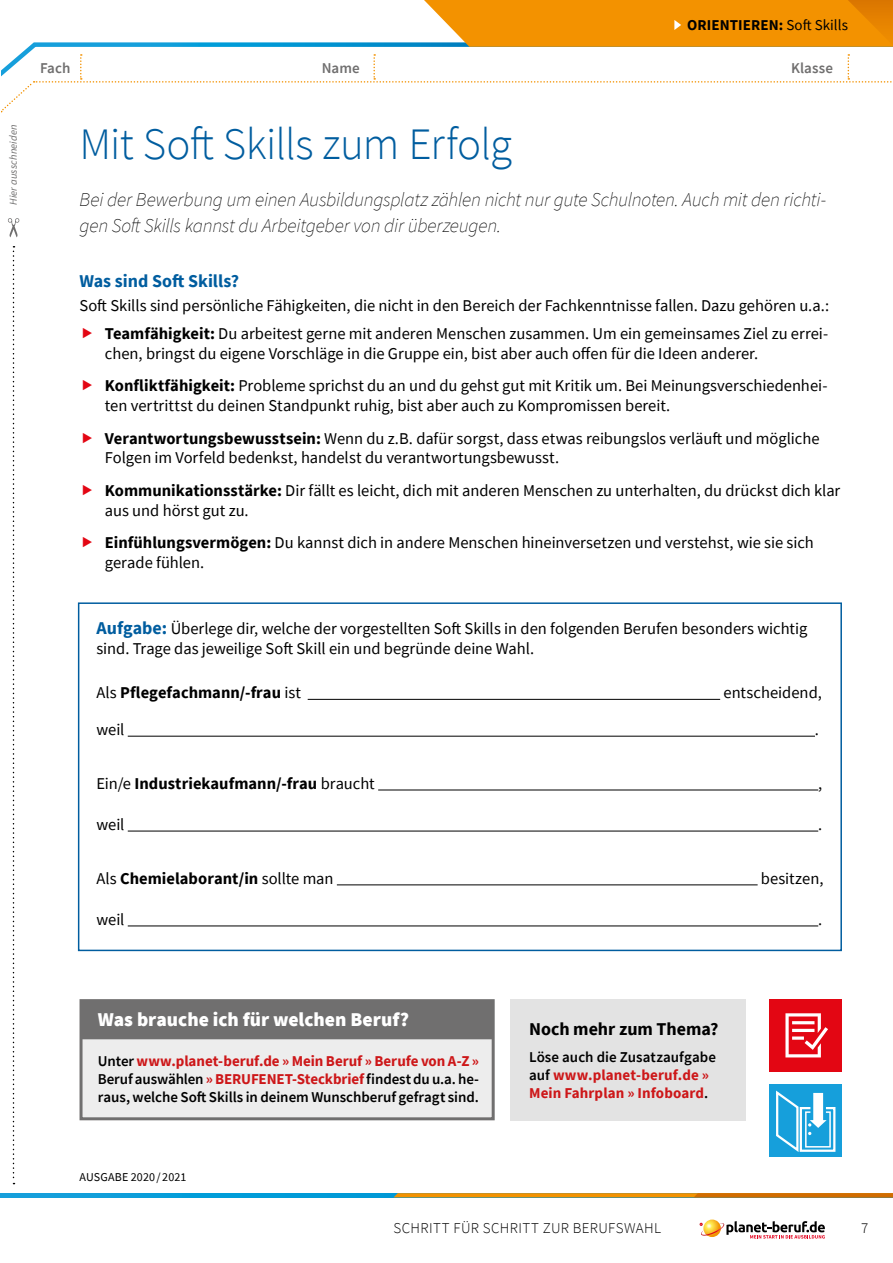
<style>
.page{position:relative;width:893px;height:1263px;background:#fff}
.page>*{position:absolute;margin:0;border:0;box-sizing:border-box;transform-origin:0 0}
.t1{font:300 45px "Source Sans Pro";letter-spacing:-.015em;color:#005d9f}
.t2{font:italic 200 19.5px/25.5px "Source Sans Pro";letter-spacing:-.015em;color:#000}
.t3{font:900 19.5px "Source Sans Pro";color:#fff}
.t4{font:700 18px "Source Sans Pro";color:#005d9f}
.t5{font:700 18px "Source Sans Pro";color:#000}
.t6{font:16.5px/32.5px "Source Sans Pro";color:#000}
.t7{font:700 16.5px "Source Sans Pro";letter-spacing:.005em;color:#000}
.t8{font:600 15px/18px "Source Sans Pro";letter-spacing:-.005em;color:#000;text-align:justify}
.t9{font:700 15px/18px "Source Sans Pro";letter-spacing:.005em;color:#cd1719}
.t10{font:300 15px "Source Sans Pro";letter-spacing:.025em;color:#000}
.t11{font:700 15px "Source Sans Pro";letter-spacing:.005em;color:#000}
.t12{font:600 15px "Source Sans Pro";letter-spacing:.005em;color:#706f6f}
.t13{font:12px "Source Sans Pro";letter-spacing:.01em;color:#000}
.t14{font:italic 10.5px "Source Sans Pro";letter-spacing:.015em;color:#706f6f}
.s1{font-weight:400}
.s2{font-weight:700}
.s3{font-weight:700;font-size:18px;color:#005d9f}
.s4{font-weight:700;color:#cd1719}
.s5{font-weight:600;color:#000}
</style>
<div class="page">
<svg style="left:0;top:1193px;width:394px;height:4px"></svg>
<svg style="left:394px;top:1193px;width:499px;height:4px"></svg>
<svg style="left:8px;top:218px;width:11px;height:19px"></svg>
<svg style="left:13px;top:246px;width:1px;height:938px"></svg>
<div style="left:769px;top:1084px;width:73px;height:73px;background:#169fdb"></div>
<svg style="left:776px;top:1090px;width:60px;height:62px"></svg>
<div style="left:769px;top:999px;width:73px;height:72px;background:#e30613"></div>
<svg style="left:785px;top:1013px;width:43px;height:44px"></svg>
<div style="left:81px;top:1001px;width:412px;height:118px;background:#ededed"></div>
<div style="left:81px;top:1001px;width:412px;height:38px;background:#706f6f"></div>
<div style="left:80px;top:999px;width:415px;height:121px;border:3px solid #706f6f"></div>
<hr style="left:308px;top:699px;width:412px;height:1px;background:#000">
<hr style="left:128px;top:736px;width:687px;height:1px;background:#000">
<hr style="left:378px;top:790px;width:440px;height:1px;background:#000">
<hr style="left:128px;top:831px;width:690px;height:1px;background:#000">
<hr style="left:337px;top:884px;width:421px;height:1px;background:#000">
<hr style="left:128px;top:925px;width:690px;height:1px;background:#000">
<div style="left:78px;top:602px;width:764px;height:349px;border:2px solid #005d9f"></div>
<div style="left:510px;top:999px;width:235px;height:121px;background:#e3e3e3"></div>
<svg style="left:703px;top:1219px;width:18px;height:18px"></svg>
<svg style="left:700px;top:1221px;width:125px;height:17px"></svg>
<svg style="left:1px;top:0;width:892px;height:112px"></svg>
<p class="t11" style="left:687px;top:15px;width:162px">ORIENTIEREN: <span class="s1">Soft Skills</span></p>
<p class="t12" style="left:40px;top:58px;width:32px">Fach</p>
<p class="t12" style="left:322px;top:58px;width:39px">Name</p>
<p class="t12" style="left:791px;top:58px;width:43px">Klasse</p>
<p class="t14" style="left:7px;top:205px;width:82px;rotate:-90deg">Hier ausschneiden</p>
<h1 class="t1" style="left:80px;top:116px;width:434px">Mit Soft Skills zum Erfolg</h1>
<p class="t2" style="left:80px;top:187px;width:748px">Bei der Bewerbung um einen Ausbildungsplatz zählen nicht nur gute Schulnoten. Auch mit den richti&shy;gen Soft Skills kannst du Arbeitgeber von dir überzeugen.</p>
<p class="t4" style="left:79px;top:268px;width:161px">Was sind Soft Skills?</p>
<p class="t6" style="left:79px;top:291px;width:751px;line-height:28.3px;text-align:right">Soft Skills sind persönliche Fähigkeiten, die nicht in den Bereich der Fachkenntnisse fallen. Dazu gehören u.a.:<br><span class="s2">Teamfähigkeit:</span> Du arbeitest gerne mit anderen Menschen zusammen. Um ein gemeinsames Ziel zu errei-</p>
<p class="t6" style="left:105px;top:337px;width:724px">chen, bringst du eigene Vorschläge in die Gruppe ein, bist aber auch offen für die Ideen anderer.<br><span class="s2">Konfliktfähigkeit:</span> Probleme sprichst du an und du gehst gut mit Kritik um. Bei Meinungsverschiedenhei-</p>
<p class="t6" style="left:105px;top:389px;width:716px">ten vertrittst du deinen Standpunkt ruhig, bist aber auch zu Kompromissen bereit.<br><span class="s2">Verantwortungsbewusstsein:</span> Wenn du z.B. dafür sorgst, dass etwas reibungslos verläuft und mögliche</p>
<p class="t6" style="left:105px;top:441px;width:737px">Folgen im Vorfeld bedenkst, handelst du verantwortungsbewusst.<br><span class="s2">Kommunikationsstärke:</span> Dir fällt es leicht, dich mit anderen Menschen zu unterhalten, du drückst dich klar</p>
<p class="t6" style="left:105px;top:494px;width:710px">aus und hörst gut zu.<br><span class="s2">Einfühlungsvermögen:</span> Du kannst dich in andere Menschen hineinversetzen und verstehst, wie sie sich</p>
<p class="t6" style="left:105px;top:546px;width:101px">gerade fühlen.</p>
<p class="t6" style="left:96px;top:619px;width:712px;line-height:19.8px"><span class="s3">Aufgabe:</span> Überlege dir, welche der vorgestellten Soft Skills in den folgenden Berufen besonders wichtig sind. Trage das jeweilige Soft Skill ein und begründe deine Wahl.</p>
<p class="t7" style="left:96px;top:681px;width:206px"><span class="s1">Als</span> Pflegefachmann/-frau <span class="s1">ist</span></p>
<p class="t6" style="left:723px;top:676px;width:100px">entscheidend,</p>
<p class="t6" style="left:96px;top:713px;width:30px">weil</p>
<p class="t6" style="left:815px;top:713px;width:6px">.</p>
<p class="t7" style="left:96px;top:772px;width:280px"><span class="s1">Ein/e</span> Industriekaufmann/-frau <span class="s1">braucht</span></p>
<p class="t6" style="left:818px;top:767px;width:6px">,</p>
<p class="t6" style="left:96px;top:808px;width:30px">weil</p>
<p class="t6" style="left:818px;top:808px;width:6px">.</p>
<p class="t7" style="left:96px;top:867px;width:239px"><span class="s1">Als</span> Chemielaborant/in <span class="s1">sollte man</span></p>
<p class="t6" style="left:761px;top:862px;width:64px">besitzen,</p>
<p class="t6" style="left:96px;top:903px;width:30px">weil</p>
<p class="t6" style="left:818px;top:903px;width:6px">.</p>
<p class="t3" style="left:98px;top:1006px;width:313px">Was brauche ich für welchen Beruf?</p>
<p class="t8" style="left:98px;top:1051px;width:383px">Unter <span class="s4">www.planet-beruf.de » Mein Beruf » Berufe von A-Z » </span>Beruf auswählen <span class="s4">» BERUFENET-Steckbrief</span> findest du u.a. he&shy;raus, welche Soft Skills in deinem Wunschberuf gefragt sind.</p>
<p class="t13" style="left:80px;top:1169px;width:108px">AUSGABE 2020 / 2021</p>
<p class="t5" style="left:529px;top:1017px;width:191px">Noch mehr zum Thema?</p>
<p class="t9" style="left:529px;top:1047px;width:188px"><span class="s5">Löse auch die Zusatzaufgabe auf</span> www.planet-beruf.de »<br>Mein Fahrplan » Infoboard<span class="s5">.</span></p>
<p class="t10" style="left:394px;top:1219px;width:269px">SCHRITT FÜR SCHRITT ZUR BERUFSWAHL</p>
<p class="t10" style="left:861px;top:1219px;width:9px">7</p>
</div>
